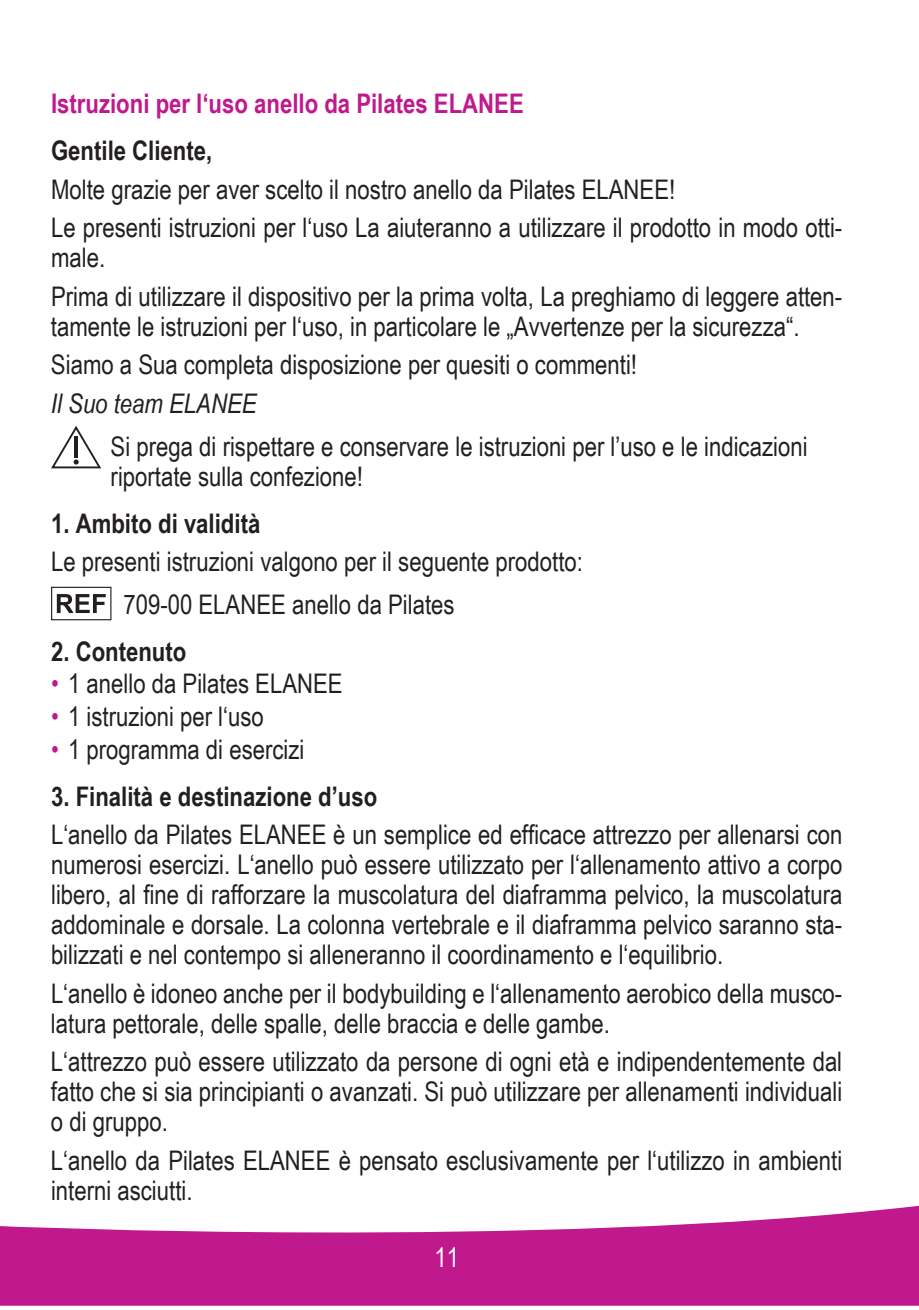
<style>
.page{position:relative;width:919px;height:1310px;background:#fff}
.page>*{position:absolute;margin:0;border:0;box-sizing:border-box;transform-origin:0 0}
.t1{font:27px/30px "Arial Narrow";color:#231f20}
.t2{font:700 27px "Arial Narrow";color:#231f20}
.t3{font:700 27px "Arial Narrow";color:#c0198d}
.t4{font:italic 27px "Arial Narrow";color:#231f20}
.t5{font:27px "Arial Narrow";color:#fff}
.s1{color:#c0198d}
</style>
<div class="page">
<svg style="left:0;top:1206px;width:918px;height:99px;fill:#c0198d"></svg>
<svg style="left:51px;top:426px;width:51px;height:43px"></svg>
<hr style="left:74px;top:436px;width:4px;height:21px;background:#231f20">
<div style="left:51px;top:587px;width:60px;height:33px;border:1px solid #231f20"></div>
<svg style="left:57px;top:594px;width:49px;height:19px"></svg>
<p class="t3" style="left:51px;top:83px;width:474px">Istruzioni per l‘uso anello da Pilates ELANEE</p>
<p class="t2" style="left:51px;top:130px;width:163px">Gentile Cliente,</p>
<p class="t1" style="left:51px;top:169px;width:792px;line-height:38.4px">Molte grazie per aver scelto il nostro anello da Pilates ELANEE!<br>Le presenti istruzioni per l‘uso La aiuteranno a utilizzare il prodotto in modo otti-</p>
<p class="t1" style="left:51px;top:238px;width:792px;line-height:38.4px">male.<br>Prima di utilizzare il dispositivo per la prima volta, La preghiamo di leggere atten-</p>
<p class="t1" style="left:51px;top:306px;width:750px;line-height:38.4px">tamente le istruzioni per l‘uso, in particolare le „Avvertenze per la sicurezza“.<br>Siamo a Sua completa disposizione per quesiti o commenti!</p>
<p class="t4" style="left:51px;top:384px;width:207px">Il Suo team ELANEE</p>
<p class="t1" style="left:111px;top:430px;width:698px">Si prega di rispettare e conservare le istruzioni per l’uso e le indicazioni riportate sulla confezione!</p>
<p class="t2" style="left:51px;top:503px;width:211px">1. Ambito di validità</p>
<p class="t1" style="left:123px;top:539px;width:461px;line-height:42.9px;text-indent:-72px">Le presenti istruzioni valgono per il seguente prodotto:<br>709-00 ELANEE anello da Pilates</p>
<p class="t2" style="left:51px;top:631px;width:137px">2. Contenuto</p>
<p class="t1" style="left:51px;top:668px;width:293px"><span class="s1">•</span> 1 anello da Pilates ELANEE</p>
<p class="t1" style="left:51px;top:700px;width:214px"><span class="s1">•</span> 1 istruzioni per l‘uso</p>
<p class="t1" style="left:51px;top:733px;width:255px"><span class="s1">•</span> 1 programma di esercizi</p>
<p class="t2" style="left:51px;top:775px;width:328px">3. Finalità e destinazione d’uso</p>
<p class="t1" style="left:51px;top:818px;width:792px;text-align:justify">L‘anello da Pilates ELANEE è un semplice ed efficace attrezzo per allenarsi con numerosi esercizi. L‘anello può essere utilizzato per l‘allenamento attivo a corpo libero, al fine di rafforzare la muscolatura del diaframma pelvico, la muscolatura addominale e dorsale. La colonna vertebrale e il diaframma pelvico saranno sta&shy;bilizzati e nel contempo si alleneranno il coordinamento e l‘equilibrio.</p>
<p class="t1" style="left:51px;top:977px;width:792px">L‘anello è idoneo anche per il bodybuilding e l‘allenamento aerobico della musco&shy;latura pettorale, delle spalle, delle braccia e delle gambe.</p>
<p class="t1" style="left:51px;top:1045px;width:792px;text-align:justify">L‘attrezzo può essere utilizzato da persone di ogni età e indipendentemente dal fatto che si sia principianti o avanzati. Si può utilizzare per allenamenti individuali o di gruppo.</p>
<p class="t1" style="left:51px;top:1144px;width:792px">L‘anello da Pilates ELANEE è pensato esclusivamente per l‘utilizzo in ambienti interni asciutti.</p>
<p class="t5" style="left:434px;top:1237px;width:26px">11</p>
</div>
